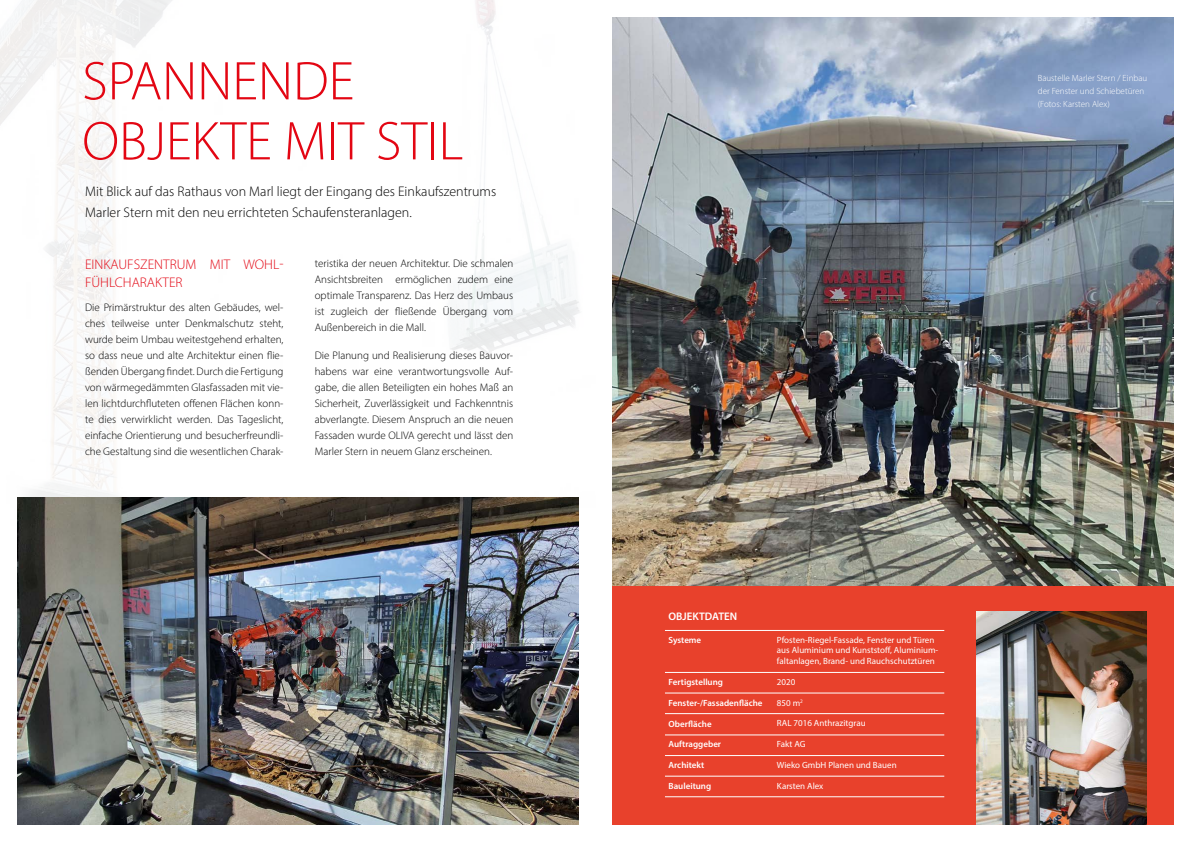
<style>
.page{position:relative;width:1191px;height:842px;background:#fff}
.page>*{position:absolute;margin:0;border:0;box-sizing:border-box;transform-origin:0 0}
.t1{font:55px/60px "Myriad Variable Concept";letter-spacing:.135em;color:#e30613}
.t2{font:14px/21px "Myriad Variable Concept";letter-spacing:.135em;color:#000}
.t3{font:14px/18px "Myriad Variable Concept";letter-spacing:.155em;color:#e30613}
.t4{font:11px/16px "Myriad Variable Concept";letter-spacing:.155em;color:#000}
.t5{font:11px "Myriad Variable Concept";letter-spacing:.195em;color:#fff}
.t6{font:9px/10.8px "Myriad Variable Concept";letter-spacing:.16em;color:#fff}
.t7{font:9px/13px "Myriad Variable Concept";letter-spacing:.135em;color:#fff}
.t8{font:9px "Myriad Variable Concept";letter-spacing:.19em;color:#fff}
.t9{font:9px "Myriad Variable Concept";letter-spacing:.18em;color:#fff}
</style>
<div class="page">
<img style="left:0;top:0;width:580px;height:526px">
<img style="left:612px;top:17px;width:562px;height:570px">
<img style="left:17px;top:497px;width:561px;height:328px">
<div style="left:612px;top:587px;width:562px;height:238px;background:#e8412c"></div>
<img style="left:976px;top:611px;width:170px;height:214px">
<hr style="left:665px;top:672px;width:279px;height:1px;background:#fff">
<hr style="left:665px;top:693px;width:279px;height:1px;background:#fff">
<hr style="left:665px;top:713px;width:279px;height:1px;background:#fff">
<hr style="left:665px;top:734px;width:279px;height:1px;background:#fff">
<hr style="left:665px;top:755px;width:279px;height:1px;background:#fff">
<hr style="left:665px;top:776px;width:279px;height:1px;background:#fff">
<hr style="left:665px;top:796px;width:279px;height:1px;background:#fff">
<hr style="left:665px;top:630px;width:279px;height:1px;background:#fff">
<h1 class="t1" style="left:82px;top:51px;width:375px">SPANNENDE<br>O BJEKTE MIT STIL</h1>
<p class="t2" style="left:85px;top:181px;width:411px">Mit Blick auf das Rathaus von Marl liegt der Eingang des Einkaufszentrums<br>Marler Stern mit den neu errichteten Schaufensteranlagen.</p>
<p class="t3" style="left:85px;top:255px;width:200px">EINKAUFSZENTRUM MIT WOHL-<br>FÜHLCHARAKTER</p>
<p class="t4" style="left:85px;top:300px;width:200px">Die Primärstruktur des alten Gebäudes, wel&shy;ches teilweise unter Denkmalschutz steht, wurde beim Umbau weitestgehend erhalten, so dass neue und alte Architektur einen flie&shy;ßenden Übergang findet. Durch die Fertigung von wärmegedämmten Glasfassaden mit vie&shy;len lichtdurchfluteten offenen Flächen konn&shy;te dies verwirklicht werden. Das Tageslicht, einfache Orientierung und besucherfreundli&shy;che Gestaltung sind die wesentlichen Charak-</p>
<p class="t4" style="left:315px;top:255px;width:198px">teristika der neuen Architektur. Die schmalen<br>Ansichtsbreiten</p>
<p class="t4" style="left:315px;top:271px;width:199px;text-indent:81px">ermöglichen zudem eine optimale Transparenz. Das Herz des Umbaus ist zugleich der fließende Übergang vom Außenbereich in die Mall.</p>
<p class="t4" style="left:315px;top:347px;width:200px">Die Planung und Realisierung dieses Bauvor&shy;habens war eine verantwortungsvolle Auf&shy;gabe, die allen Beteiligten ein hohes Maß an Sicherheit, Zuverlässigkeit und Fachkenntnis abverlangte. Diesem Anspruch an die neuen Fassaden wurde OLIVA gerecht und lässt den Marler Stern in neuem Glanz erscheinen.</p>
<p class="t7" style="left:1037px;top:71px;width:109px">Baustelle Marler Stern / Einbau der Fenster und Schiebetüren (Fotos: Karsten Alex)</p>
<p class="t5" style="left:668px;top:610px;width:68px">OBJEKTDATEN</p>
<p class="t6" style="left:668px;top:634px;width:33px">Systeme</p>
<p class="t6" style="left:668px;top:677px;width:54px">Fertigstellung</p>
<p class="t9" style="left:668px;top:698px;width:94px">Fenster-/Fassadenfläche</p>
<p class="t8" style="left:668px;top:718px;width:43px">Oberfläche</p>
<p class="t8" style="left:668px;top:739px;width:53px">Auftraggeber</p>
<p class="t6" style="left:668px;top:760px;width:36px">Architekt</p>
<p class="t8" style="left:668px;top:780px;width:42px">Bauleitung</p>
<p class="t6" style="left:777px;top:634px;width:163px">Pfosten-Riegel-Fassade, Fenster und Türen aus Aluminium und Kunststoff, Aluminium&shy;faltanlagen, Brand- und Rauchschutztüren</p>
<p class="t6" style="left:777px;top:677px;width:19px">2020</p>
<p class="t6" style="left:777px;top:697px;width:27px">850m <sup>2</sup></p>
<p class="t6" style="left:777px;top:718px;width:88px">RAL 7016 Anthrazitgrau</p>
<p class="t6" style="left:777px;top:739px;width:28px">Fakt AG</p>
<p class="t6" style="left:777px;top:759px;width:119px">Wieko GmbH Planen und Bauen</p>
<p class="t6" style="left:777px;top:780px;width:47px">Karsten Alex</p>
</div>
